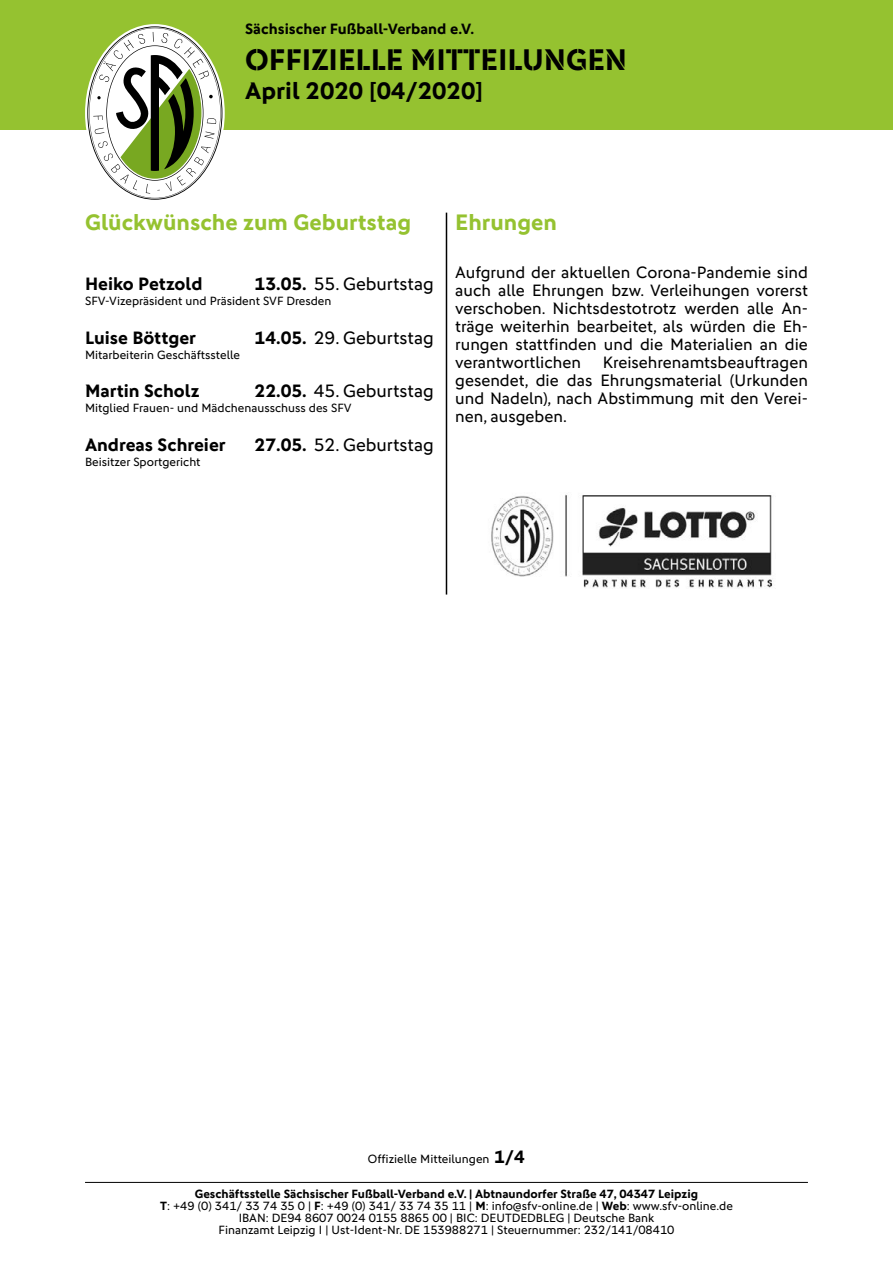
<style>
.page{position:relative;width:893px;height:1263px;background:#fff}
.page>*{position:absolute;margin:0;border:0;box-sizing:border-box;transform-origin:0 0}
.t1{font:30px "DFB Stencil";color:#000}
.t2{font:700 24px "DFB Sans";color:#000}
.t3{font:700 22.5px "DFB Sans";color:#95c230}
.t4{font:18px "DFB Sans";color:#000}
.t5{font:700 18px "DFB Sans";color:#000}
.t6{font:16.5px/18px "DFB Sans";color:#000;text-align:justify}
.t7{font:700 15px "DFB Sans";color:#000}
.t8{font:12px/12px "DFB Sans";color:#000;text-align:center}
.s1{font-weight:700}
.s2{font-weight:700;font-size:18px}
</style>
<div class="page">
<div style="left:0;top:0;width:893px;height:130px;background:#95c230"></div>
<svg style="left:87px;top:26px;width:135px;height:174px"></svg>
<hr style="left:85px;top:1182px;width:723px;height:1px;background:#000">
<hr style="left:446px;top:213px;width:1px;height:381px;background:#000">
<img style="left:491px;top:494px;width:282px;height:94px">
<p class="t7" style="left:245px;top:20px;width:230px">Sächsischer Fußball-Verband e.V.</p>
<h1 class="t1" style="left:245px;top:42px;width:383px">OFFIZIELLE MITTEILUNGEN</h1>
<h2 class="t2" style="left:245px;top:77px;width:239px">April 2020 [04/2020]</h2>
<h3 class="t3" style="left:85px;top:209px;width:328px">Glückwünsche zum Geburtstag</h3>
<h3 class="t5" style="left:85px;top:273px;width:119px">Heiko Petzold</h3>
<h3 class="t4" style="left:255px;top:273px;width:181px"><span class="s1">13.05.</span> 55. Geburtstag</h3>
<p class="t8" style="left:85px;top:295px;width:248px">SFV-Vizepräsident und Präsident SVF Dresden</p>
<h3 class="t5" style="left:85px;top:327px;width:113px">Luise Böttger</h3>
<h3 class="t4" style="left:255px;top:327px;width:181px"><span class="s1">14.05.</span> 29. Geburtstag</h3>
<p class="t8" style="left:85px;top:348px;width:157px">Mitarbeiterin Geschäftsstelle</p>
<h3 class="t5" style="left:85px;top:380px;width:116px">Martin Scholz</h3>
<h3 class="t4" style="left:255px;top:380px;width:181px"><span class="s1">22.05.</span> 45. Geburtstag</h3>
<p class="t8" style="left:85px;top:402px;width:268px">Mitglied Frauen- und Mädchenausschuss des SFV</p>
<h3 class="t5" style="left:85px;top:434px;width:142px">Andreas Schreier</h3>
<h3 class="t4" style="left:255px;top:434px;width:181px"><span class="s1">27.05.</span> 52. Geburtstag</h3>
<p class="t8" style="left:85px;top:455px;width:117px">Beisitzer Sportgericht</p>
<h3 class="t3" style="left:455px;top:209px;width:103px">Ehrungen</h3>
<p class="t6" style="left:455px;top:263px;width:354px">Aufgrund der aktuellen Corona-Pandemie sind auch alle Ehrungen bzw. Verleihungen vorerst verschoben. Nichtsdestotrotz werden alle An&shy;träge weiterhin bearbeitet, als würden die Eh&shy;rungen stattfinden und die Materialien an die verantwortlichen</p>
<h3 class="t6" style="left:455px;top:353px;width:354px;text-indent:148px">Kreisehrenamtsbeauftragen gesendet, die das Ehrungsmaterial (Urkunden und Nadeln), nach Abstimmung mit den Verei&shy;nen, ausgeben.</h3>
<p class="t8" style="left:368px;top:1153px;width:159px">Offizielle Mitteilungen <span class="s2">1/4</span></p>
<p class="t8" style="left:160px;top:1188px;width:574px"><span class="s1">Geschäftsstelle Sächsischer Fußball-Verband e.V. | Abtnaundorfer Straße 47, 04347 Leipzig<br>T</span>: +49 (0) 341/ 33 74 35 0 | <span class="s1">F</span>: +49 (0) 341/ 33 74 35 11 | <span class="s1">M</span>: info@sfv-online.de | <span class="s1">Web</span>: www.sfv-online.de IBAN: DE94 8607 0024 0155 8865 00 | BIC: DEUTDEDBLEG | Deutsche Bank<br>Finanzamt Leipzig I | Ust-Ident-Nr. DE 153988271 | Steuernummer: 232/141/08410</p>
</div>
